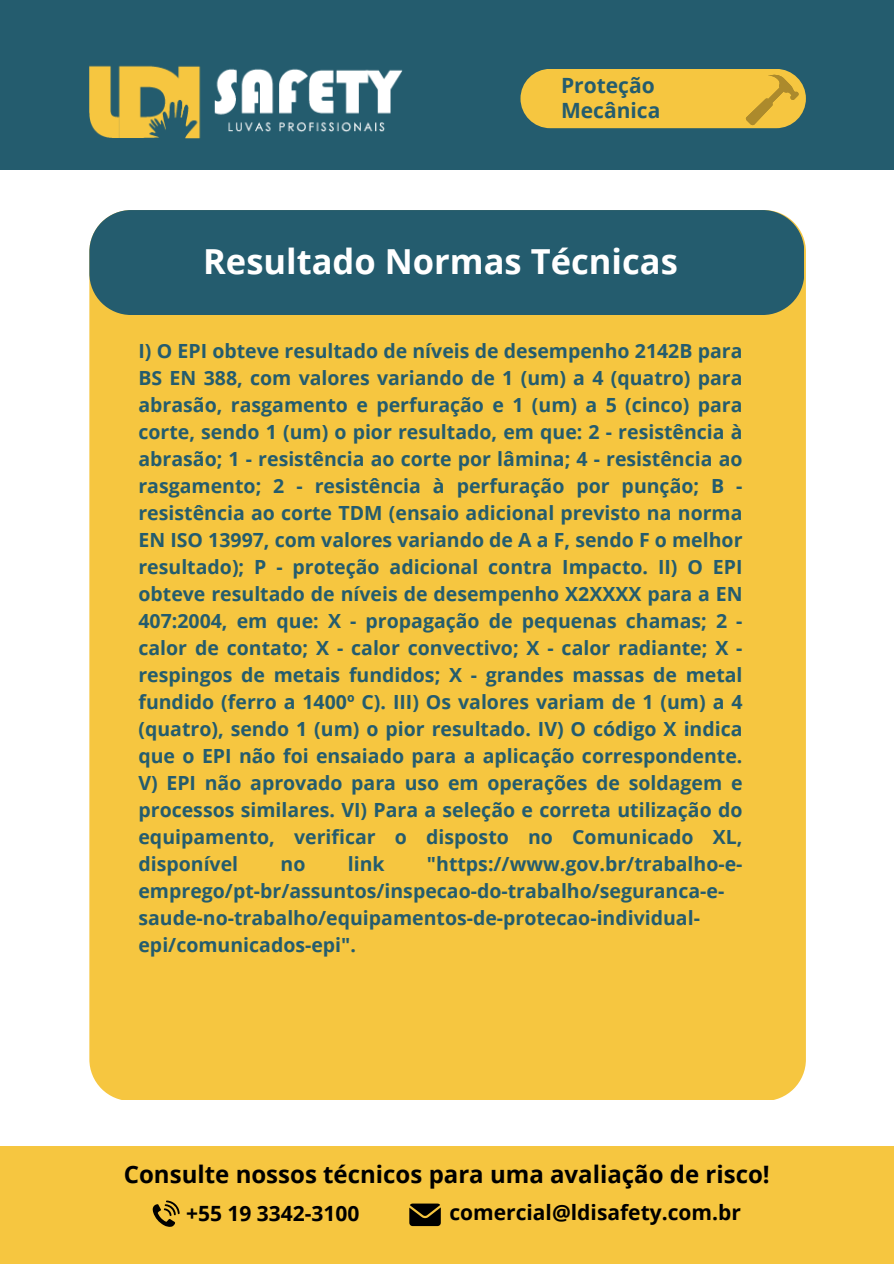
<style>
.page{position:relative;width:894px;height:1264px;background:#fff}
.page>*{position:absolute;margin:0;border:0;box-sizing:border-box;transform-origin:0 0}
.t1{font:700 34.5px "Open Sans";color:#fff}
.t2{font:700 24px "Open Sans";color:#000}
.t3{font:700 21px "Open Sans";color:#000}
.t4{font:700 21px "Open Sans";color:#245c6e}
.t5{font:700 19.5px/27px "Open Sans";color:#245c6e;text-align:justify}
</style>
<div class="page">
<div style="left:0;top:0;width:893px;height:170px;background:#245c6e"></div>
<img style="left:89px;top:65px;width:313px;height:73px">
<div style="left:520px;top:69px;width:285px;height:59px;background:#f6c640;border-radius:30px"></div>
<div style="left:0;top:1146px;width:893px;height:117px;background:#f6c640"></div>
<svg style="left:152px;top:1200px;width:27px;height:27px"></svg>
<svg style="left:409px;top:1203px;width:31px;height:22px"></svg>
<div style="left:89px;top:239px;width:716px;height:860px;background:#f6c640"></div>
<div style="left:89px;top:210px;width:715px;height:105px;background:#245c6e"></div>
<svg style="left:745px;top:74px;width:53px;height:52px"></svg>
<h2 class="t4" style="left:561px;top:70px;width:95px">Proteção</h2>
<p class="t4" style="left:561px;top:95px;width:101px">Mecânica</p>
<h1 class="t1" style="left:203px;top:237px;width:476px">Resultado Normas Técnicas</h1>
<p class="t5" style="left:138px;top:337px;width:605px">I) O EPI obteve resultado de níveis de desempenho 2142B para BS EN 388, com valores variando de 1 (um) a 4 (quatro) para abrasão, rasgamento e perfuração e 1 (um) a 5 (cinco) para corte, sendo 1 (um) o pior resultado, em que: 2 - resistência à abrasão; 1 - resistência ao corte por lâmina; 4 - resistência ao rasgamento; 2 - resistência à perfuração por punção; B - resistência ao corte TDM (ensaio adicional previsto na norma EN ISO 13997, com valores variando de A a F, sendo F o melhor resultado); P - proteção adicional contra Impacto. II) O EPI obteve resultado de níveis de desempenho X2XXXX para a EN 407:2004, em que: X - propagação de pequenas chamas; 2 - calor de contato; X - calor convectivo; X - calor radiante; X - respingos de metais fundidos; X - grandes massas de metal fundido (ferro a 1400º C). III) Os valores variam de 1 (um) a 4 (quatro), sendo 1 (um) o pior resultado. IV) O código X indica que o EPI não foi ensaiado para a aplicação correspondente.<br>V) EPI não aprovado para uso em operações de soldagem e processos similares. VI) Para a seleção e correta utilização do equipamento, verificar o disposto no Comunicado XL, disponível</p>
<p class="t5" style="left:138px;top:850px;width:605px;text-align:left;text-indent:288px">"https://www.gov.br/trabalho-e&shy;emprego/pt-br/assuntos/inspecao-do-trabalho/seguranca-e&shy;saude-no-trabalho/equipamentos-de-protecao-individual&shy;epi/comunicados-epi".</p>
<p class="t5" style="left:280px;top:850px;width:26px">no</p>
<p class="t5" style="left:348px;top:850px;width:38px">link</p>
<p class="t2" style="left:124px;top:1157px;width:647px">Consulte nossos técnicos para uma avaliação de risco!</p>
<p class="t3" style="left:186px;top:1198px;width:175px">+55 19 3342-3100</p>
<p class="t3" style="left:449px;top:1197px;width:293px">comercial@ldisafety.com.br</p>
</div>
